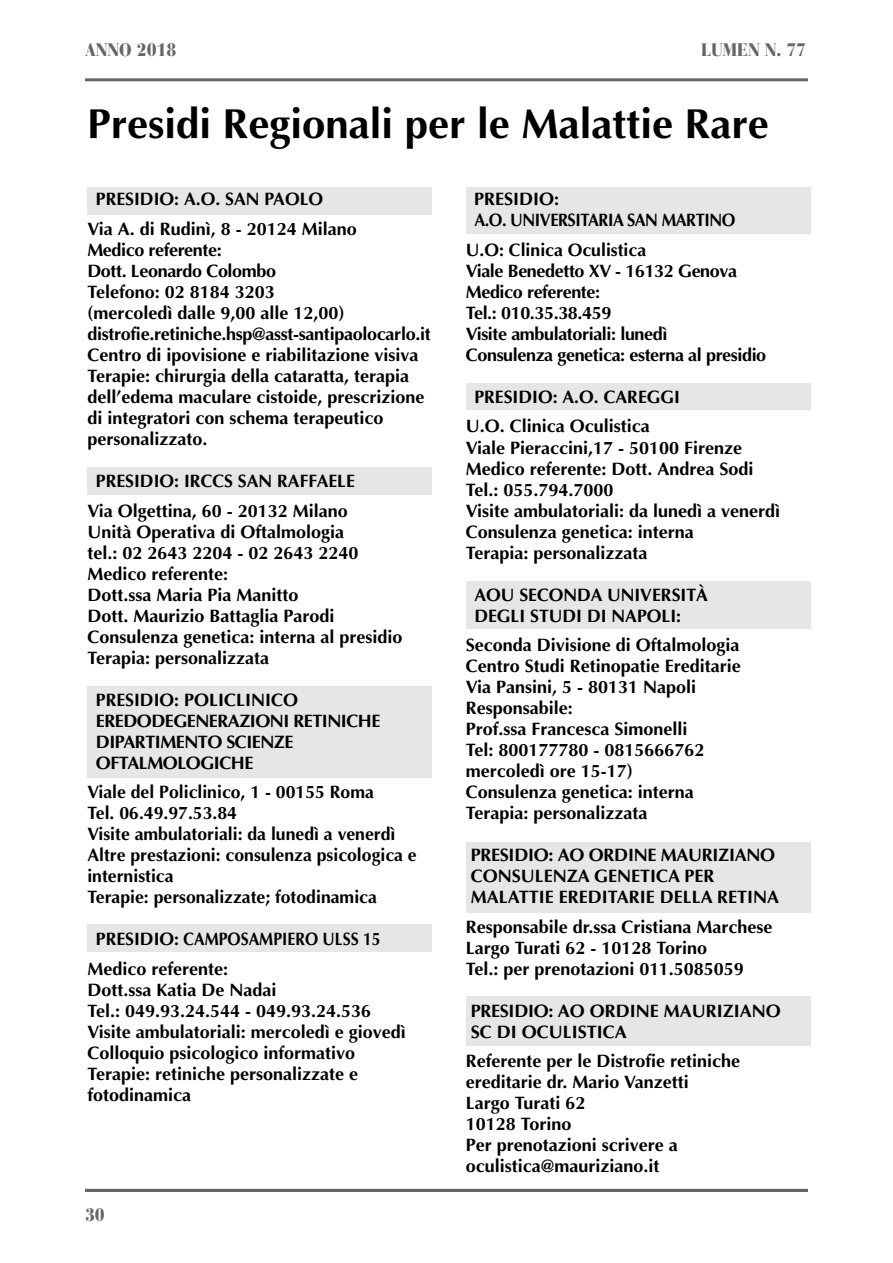
<style>
.page{position:relative;width:893px;height:1263px;background:#fff}
.page>*{position:absolute;margin:0;border:0;box-sizing:border-box;transform-origin:0 0}
.t1{font:700 42px "Optima";color:#000}
.t2{font:700 18px/21px "Optima";color:#000}
.t3{font:700 18px/21px "Optima";letter-spacing:-.02em;color:#000}
.t4{font:700 18px/21px "Optima";letter-spacing:-.03em;color:#000}
.t5{font:900 18px "Bauer Bodoni";color:#666;scale:.9 1}
</style>
<div class="page">
<hr style="left:85px;top:78px;width:723px;height:3px;background:#666">
<hr style="left:85px;top:1189px;width:723px;height:3px;background:#666">
<div style="left:466px;top:996px;width:344px;height:50px;background:#e6e6e6"></div>
<div style="left:466px;top:187px;width:344px;height:46px;background:#e6e6e6"></div>
<div style="left:466px;top:581px;width:344px;height:47px;background:#e6e6e6"></div>
<div style="left:466px;top:842px;width:344px;height:71px;background:#e6e6e6"></div>
<div style="left:466px;top:384px;width:344px;height:26px;background:#e6e6e6"></div>
<div style="left:87px;top:467px;width:345px;height:28px;background:#e6e6e6"></div>
<div style="left:87px;top:687px;width:345px;height:91px;background:#e6e6e6"></div>
<div style="left:87px;top:187px;width:345px;height:28px;background:#e6e6e6"></div>
<div style="left:87px;top:924px;width:345px;height:27px;background:#e6e6e6"></div>
<p class="t5" style="left:85px;top:39px;width:103px">ANNO 2018</p>
<p class="t5" style="left:701px;top:39px;width:118px">LUMEN N. 77</p>
<h1 class="t1" style="left:87px;top:99px;width:683px">Presidi Regionali per le Malattie Rare</h1>
<p class="t2" style="left:87px;top:185px;width:271px;line-height:29.5px;text-indent:9px">PRESIDIO: A.O. SAN PAOLO<br>Via A. di Rudinì, 8 - 20124 Milano</p>
<p class="t2" style="left:87px;top:239px;width:345px">Medico referente:<br>Dott. Leonardo Colombo<br>Telefono: 02 8184 3203<br>(mercoledì dalle 9,00 alle 12,00) distrofie.retiniche.hsp@asst-santipaolocarlo.it Centro di ipovisione e riabilitazione visiva Terapie: chirurgia della cataratta, terapia dell’edema maculare cistoide, prescrizione di integratori con schema terapeutico personalizzato.</p>
<p class="t2" style="left:87px;top:466px;width:269px;line-height:29.5px;text-align:center">PRESIDIO: IRCCS SAN RAFFAELE<br>Via Olgettina, 60 - 20132 Milano</p>
<p class="t2" style="left:87px;top:521px;width:317px">Unità Operativa di Oftalmologia<br>tel.: 02 2643 2204 - 02 2643 2240<br>Medico referente:<br>Dott.ssa Maria Pia Manitto<br>Dott. Maurizio Battaglia Parodi<br>Consulenza genetica: interna al presidio<br>Terapia: personalizzata</p>
<p class="t4" style="left:96px;top:689px;width:286px">PRESIDIO: POLICLINICO<br>EREDODEGENERAZIONI RETINICHE<br>DIPARTIMENTO SCIENZE<br>OFTALMOLOGICHE</p>
<p class="t2" style="left:87px;top:781px;width:331px">Viale del Policlinico, 1 - 00155 Roma<br>Tel. 06.49.97.53.84<br>Visite ambulatoriali: da lunedì a venerdì Altre prestazioni: consulenza psicologica e internistica<br>Terapie: personalizzate; fotodinamica</p>
<p class="t2" style="left:87px;top:924px;width:295px;line-height:29.5px;text-indent:9px">PRESIDIO: CAMPOSAMPIERO ULSS 15<br>Medico referente:</p>
<p class="t2" style="left:87px;top:979px;width:320px">Dott.ssa Katia De Nadai<br>Tel.: 049.93.24.544 - 049.93.24.536<br>Visite ambulatoriali: mercoledì e giovedì<br>Colloquio psicologico informativo<br>Terapie: retiniche personalizzate e fotodinamica</p>
<p class="t5" style="left:85px;top:1204px;width:24px">30</p>
<p class="t4" style="left:474px;top:189px;width:263px">PRESIDIO:<br>A.O. UNIVERSITARIA SAN MARTINO</p>
<p class="t3" style="left:466px;top:239px;width:302px">U.O: Clinica Oculistica<br>Viale Benedetto XV - 16132 Genova<br>Medico referente:<br>Tel.: 010.35.38.459<br>Visite ambulatoriali: lunedì<br>Consulenza genetica: esterna al presidio</p>
<p class="t2" style="left:466px;top:382px;width:216px;line-height:29.5px;text-indent:9px">PRESIDIO: A.O. CAREGGI<br>U.O. Clinica Oculistica</p>
<p class="t2" style="left:466px;top:437px;width:316px">Viale Pieraccini,17 - 50100 Firenze<br>Medico referente: Dott. Andrea Sodi<br>Tel.: 055.794.7000<br>Visite ambulatoriali: da lunedì a venerdì<br>Consulenza genetica: interna<br>Terapia: personalizzata</p>
<p class="t2" style="left:474px;top:584px;width:235px">AOU SECONDA UNIVERSITÀ<br>DEGLI STUDI DI NAPOLI:</p>
<p class="t2" style="left:466px;top:634px;width:277px">Seconda Divisione di Oftalmologia<br>Centro Studi Retinopatie Ereditarie<br>Via Pansini, 5 - 80131 Napoli<br>Responsabile:<br>Prof.ssa Francesca Simonelli<br>Tel: 800177780 - 0815666762 mercoledì ore 15-17)<br>Consulenza genetica: interna<br>Terapia: personalizzata</p>
<p class="t2" style="left:471px;top:844px;width:310px">PRESIDIO: AO ORDINE MAURIZIANO<br>CONSULENZA GENETICA PER<br>MALATTIE EREDITARIE DELLA RETINA</p>
<p class="t2" style="left:466px;top:916px;width:308px">Responsabile dr.ssa Cristiana Marchese<br>Largo Turati 62 - 10128 Torino<br>Tel.: per prenotazioni 011.5085059</p>
<p class="t2" style="left:471px;top:1000px;width:311px">PRESIDIO: AO ORDINE MAURIZIANO<br>SC DI OCULISTICA</p>
<p class="t2" style="left:466px;top:1050px;width:276px">Referente per le Distrofie retiniche ereditarie dr. Mario Vanzetti<br>Largo Turati 62<br>10128 Torino<br>Per prenotazioni scrivere a oculistica@mauriziano.it</p>
</div>
